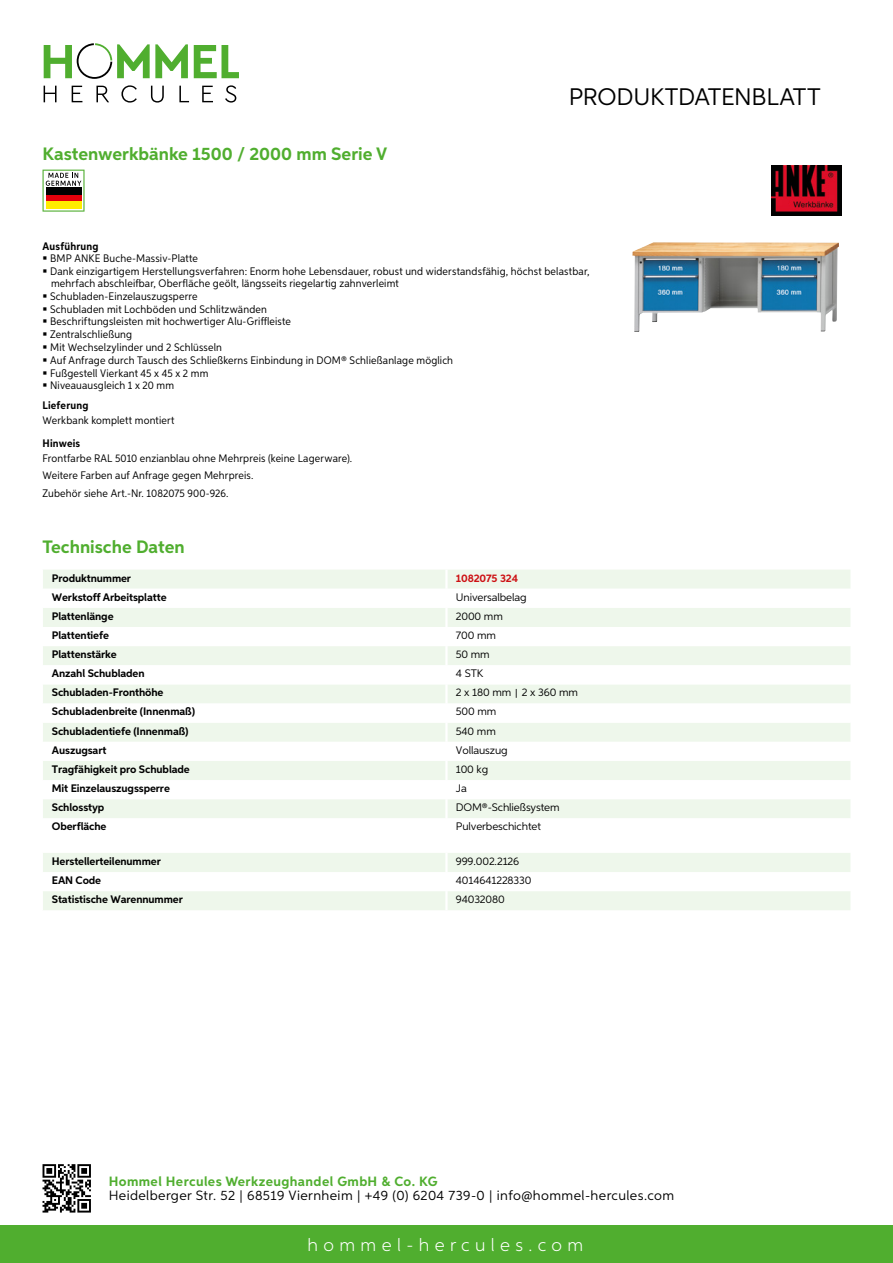
<style>
.page{position:relative;width:893px;height:1263px;background:#fff}
.page>*{position:absolute;margin:0;border:0;box-sizing:border-box;transform-origin:0 0}
.t1{font:24px "Aspira";letter-spacing:-.01em;color:#000}
.t2{font:700 18px "Aspira";color:#50ae2f}
.t3{font:300 18px "Aspira";letter-spacing:.3em;color:#fff}
.t4{font:13.5px "Aspira";letter-spacing:.03em;color:#000}
.t5{font:700 13.5px "Aspira";letter-spacing:.03em;color:#50ae2f}
.t6{font:10.95px/12.8px "Aspira Nar";letter-spacing:.015em;color:#000}
.t7{font:700 10.95px "Aspira";letter-spacing:-.01em;color:#000}
.t8{font:10.95px "Aspira";letter-spacing:-.01em;color:#000}
.t9{font:700 10.95px "Aspira Nar";letter-spacing:.02em;color:#000}
.t10{font:700 10.95px "Aspira";letter-spacing:-.01em;color:#cd1013}
.s1{font-family:"Wuerth Global";font-size:10.5px}
</style>
<div class="page">
<div style="left:0;top:1226px;width:893px;height:37px;background:#50ae2f"></div>
<svg style="left:43px;top:1164px;width:48px;height:48px"></svg>
<svg style="left:194px;top:45px;width:45px;height:33px"></svg>
<svg style="left:44px;top:43px;width:144px;height:36px"></svg>
<svg style="left:44px;top:86px;width:13px;height:16px"></svg>
<svg style="left:72px;top:86px;width:10px;height:16px"></svg>
<svg style="left:96px;top:86px;width:13px;height:16px"></svg>
<svg style="left:121px;top:85px;width:16px;height:18px"></svg>
<svg style="left:151px;top:86px;width:13px;height:17px"></svg>
<svg style="left:179px;top:86px;width:10px;height:16px"></svg>
<svg style="left:202px;top:86px;width:11px;height:16px"></svg>
<svg style="left:225px;top:85px;width:11px;height:18px"></svg>
<div style="left:43px;top:570px;width:807px;height:19px;background:#eef7eb"></div>
<svg style="left:43px;top:608px;width:807px;height:210px;fill:#eef7eb"></svg>
<hr style="left:445px;top:570px;width:3px;height:19px;background:#fff">
<hr style="left:445px;top:608px;width:3px;height:19px;background:#fff">
<hr style="left:445px;top:627px;width:3px;height:19px;background:#fff">
<hr style="left:445px;top:646px;width:3px;height:19px;background:#fff">
<hr style="left:445px;top:665px;width:3px;height:19px;background:#fff">
<hr style="left:445px;top:684px;width:3px;height:19px;background:#fff">
<hr style="left:445px;top:703px;width:3px;height:20px;background:#fff">
<hr style="left:445px;top:723px;width:3px;height:19px;background:#fff">
<hr style="left:445px;top:742px;width:3px;height:19px;background:#fff">
<hr style="left:445px;top:761px;width:3px;height:19px;background:#fff">
<hr style="left:445px;top:780px;width:3px;height:19px;background:#fff">
<hr style="left:445px;top:799px;width:3px;height:19px;background:#fff">
<svg style="left:43px;top:853px;width:807px;height:57px"></svg>
<hr style="left:445px;top:891px;width:3px;height:19px;background:#fff">
<svg style="left:43px;top:170px;width:42px;height:42px"></svg>
<div style="left:46px;top:194px;width:35px;height:7px;background:#e3000b"></div>
<div style="left:46px;top:188px;width:35px;height:7px;background:#000"></div>
<div style="left:46px;top:201px;width:35px;height:7px;background:#ffed00"></div>
<img style="left:632px;top:242px;width:207px;height:90px">
<img style="left:772px;top:166px;width:70px;height:50px">
<h2 class="t2" style="left:43px;top:142px;width:346px">Kastenwerkbänke 1500 / 2000 mm Serie V</h2>
<h1 class="t1" style="left:569px;top:82px;width:253px">Produktdatenblatt</h1>
<p class="t9" style="left:43px;top:239px;width:58px">Ausführung</p>
<p class="t6" style="left:50px;top:252px;width:541px">BMP ANKE Buche-Massiv-Platte<br>Dank einzigartigem Herstellungsverfahren: Enorm hohe Lebensdauer, robust und widerstandsfähig, höchst belastbar, mehrfach abschleifbar, Oberfläche geölt, längsseits riegelartig zahnverleimt<br>Schubladen-Einzelauszugsperre<br>Schubladen mit Lochböden und Schlitzwänden<br>Beschriftungsleisten mit hochwertiger Alu-Griffleiste<br>Zentralschließung<br>Mit Wechselzylinder und 2 Schlüsseln<br>Auf Anfrage durch Tausch des Schließkerns Einbindung in DOM® Schließanlage möglich<br>Fußgestell Vierkant 45 x 45 x 2 mm<br>Niveauausgleich 1 x 20 mm</p>
<p class="t9" style="left:43px;top:398px;width:47px">Lieferung</p>
<p class="t6" style="left:43px;top:413px;width:133px">Werkbank komplett montiert</p>
<p class="t9" style="left:43px;top:436px;width:39px">Hinweis</p>
<p class="t6" style="left:43px;top:449px;width:311px;line-height:17.5px">Frontfarbe RAL 5010 enzianblau ohne Mehrpreis (keine Lagerware).<br>Weitere Farben auf Anfrage gegen Mehrpreis.<br>Zubehör siehe Art.-Nr. 1082075 900-926.</p>
<h2 class="t2" style="left:43px;top:535px;width:144px">Technische Daten</h2>
<p class="t7" style="left:52px;top:571px;width:81px">Produktnummer</p>
<p class="t10" style="left:456px;top:571px;width:64px">1082075 324</p>
<p class="t7" style="left:52px;top:590px;width:116px">Werkstoff Arbeitsplatte</p>
<p class="t8" style="left:456px;top:590px;width:72px">U niversalbelag</p>
<p class="t7" style="left:52px;top:609px;width:63px">Plattenlänge</p>
<p class="t8" style="left:456px;top:609px;width:49px">2000 mm</p>
<p class="t7" style="left:52px;top:628px;width:59px">Plattentiefe</p>
<p class="t8" style="left:456px;top:628px;width:42px">700 mm</p>
<p class="t7" style="left:52px;top:647px;width:67px">Plattenstärke</p>
<p class="t8" style="left:456px;top:648px;width:35px">50 mm</p>
<p class="t7" style="left:52px;top:667px;width:94px">Anzahl Schubladen</p>
<p class="t8" style="left:456px;top:667px;width:23px">4 STK</p>
<p class="t7" style="left:52px;top:686px;width:113px">Schubladen-Fronthöhe</p>
<p class="t8" style="left:456px;top:686px;width:124px">2 x 180 mm <span class="s1">|</span> 2 x 360 mm</p>
<p class="t7" style="left:52px;top:705px;width:145px">Schubladenbreite (Innenmaß)</p>
<p class="t8" style="left:456px;top:705px;width:42px">500 mm</p>
<p class="t7" style="left:52px;top:724px;width:138px">Schubladentiefe (Innenmaß)</p>
<p class="t8" style="left:456px;top:724px;width:42px">540 mm</p>
<p class="t7" style="left:52px;top:743px;width:56px">Auszugsart</p>
<p class="t8" style="left:456px;top:743px;width:53px">Vollauszug</p>
<p class="t7" style="left:52px;top:762px;width:139px">Tragfähigkeit pro Schublade</p>
<p class="t8" style="left:456px;top:762px;width:34px">100 kg</p>
<p class="t7" style="left:52px;top:781px;width:120px">Mit Einzelauszugssperre</p>
<p class="t8" style="left:456px;top:781px;width:13px">Ja</p>
<p class="t7" style="left:52px;top:801px;width:54px">Schlosstyp</p>
<p class="t8" style="left:456px;top:801px;width:105px">DOM®-Schließsystem</p>
<p class="t7" style="left:52px;top:820px;width:56px">Oberfläche</p>
<p class="t8" style="left:456px;top:820px;width:87px">Pulverbeschichtet</p>
<p class="t7" style="left:52px;top:854px;width:111px">Herstellerteilenummer</p>
<p class="t8" style="left:456px;top:854px;width:65px">999.002.2126</p>
<p class="t7" style="left:52px;top:873px;width:51px">EAN Code</p>
<p class="t8" style="left:456px;top:873px;width:77px">4014641228330</p>
<p class="t7" style="left:52px;top:892px;width:132px">Statistische Warennummer</p>
<p class="t8" style="left:456px;top:893px;width:51px">94032080</p>
<p class="t5" style="left:109px;top:1172px;width:330px">Hommel Hercules Werkzeughandel GmbH &amp; Co. KG</p>
<p class="t4" style="left:109px;top:1187px;width:567px">Heidelberger Str. 52 | 68519 Viernheim | +49 (0) 6204 739-0 | info@hommel-hercules.com</p>
<h2 class="t3" style="left:307px;top:1234px;width:277px">hommel-hercules.com</h2>
</div>
